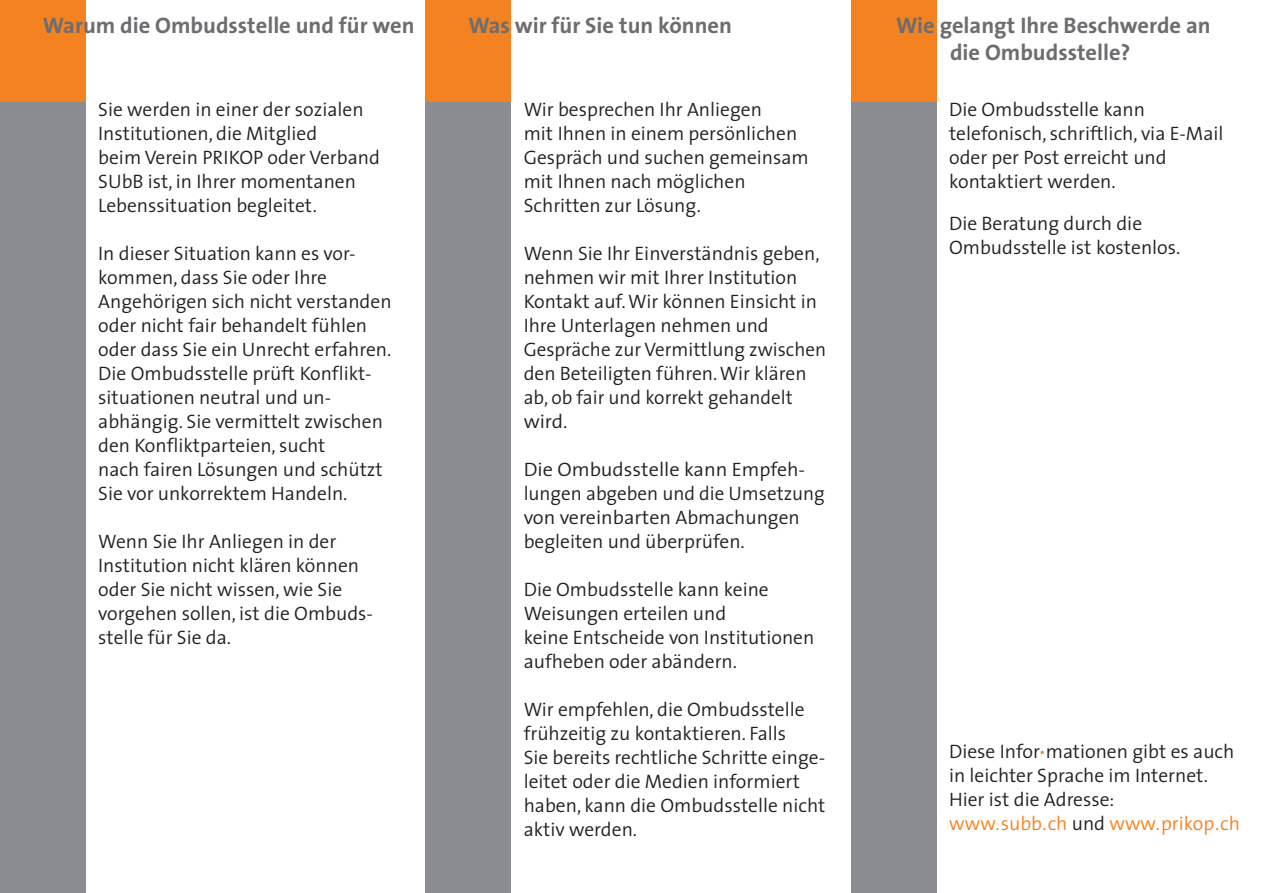
<style>
.page{position:relative;width:1265px;height:893px;background:#fff}
.page>*{position:absolute;margin:0;border:0;box-sizing:border-box;transform-origin:0 0}
.t1{font:700 22.5px/27px "The Sans";color:#6c6d70}
.t2{font:300 19.5px/24px "The Sans";color:#231f20}
.t3{font:300 19.5px/24px "The Sans";color:#231f20;scale:1.04 1}
.s1{font-weight:700;color:#f58220}
.s2{color:#f58220}
</style>
<div class="page">
<div style="left:0;top:102px;width:85px;height:791px;background:#8a8c8f"></div>
<div style="left:0;top:0;width:85px;height:102px;background:#f58220"></div>
<div style="left:426px;top:102px;width:85px;height:791px;background:#8a8c8f"></div>
<div style="left:426px;top:0;width:85px;height:102px;background:#f58220"></div>
<div style="left:851px;top:102px;width:85px;height:791px;background:#8a8c8f"></div>
<div style="left:851px;top:0;width:85px;height:102px;background:#f58220"></div>
<p class="t1" style="left:43px;top:14px;width:373px">Warum die Ombudsstelle und für wen</p>
<p class="t2" style="left:98px;top:100px;width:283px">Sie werden in einer der sozialen<br>Institutionen, die Mitglied<br>beim Verein PRIKOP oder Verband<br>SUbB ist, in Ihrer momentanen<br>Lebenssituation begleitet.</p>
<p class="t2" style="left:98px;top:244px;width:295px">In dieser Situation kann es vor&shy;kommen, dass Sie oder Ihre<br>Angehörigen sich nicht verstanden oder nicht fair behandelt fühlen oder dass Sie ein Unrecht erfahren.<br>Die Ombudsstelle prüft Konflikt&shy;situationen neutral und un&shy;abhängig. Sie vermittelt zwischen den Konfliktparteien, sucht<br>nach fairen Lösungen und schützt<br>Sie vor unkorrektem Handeln.</p>
<p class="t2" style="left:98px;top:532px;width:276px">Wenn Sie Ihr Anliegen in der<br>Institution nicht klären können oder Sie nicht wissen, wie Sie vorgehen sollen, ist die Ombuds&shy;stelle für Sie da.</p>
<p class="t1" style="left:468px;top:14px;width:265px">Was wir für Sie tun können</p>
<p class="t2" style="left:523px;top:100px;width:287px">Wir besprechen Ihr Anliegen<br>mit Ihnen in einem persönlichen<br>Gespräch und suchen gemeinsam mit Ihnen nach möglichen<br>Schritten zur Lösung.</p>
<p class="t2" style="left:523px;top:244px;width:304px">Wenn Sie Ihr Einverständnis geben, nehmen wir mit Ihrer Institution<br>Kontakt auf.Wir können Einsicht in<br>Ihre Unterlagen nehmen und<br>Gespräche zur Vermittlung zwischen den Beteiligten führen.Wir klären ab, ob fair und korrekt gehandelt wird.</p>
<p class="t3" style="left:523px;top:460px;width:291px">Die Ombudsstelle kann Empfeh&shy;lungen abgeben und die Umsetzung von vereinbarten Abmachungen begleiten und überprüfen.</p>
<p class="t2" style="left:523px;top:580px;width:292px">Die Ombudsstelle kann keine<br>Weisungen erteilen und<br>keine Entscheide von Institutionen aufheben oder abändern.</p>
<p class="t2" style="left:523px;top:700px;width:303px">Wir empfehlen, die Ombudsstelle frühzeitig zu kontaktieren. Falls<br>Sie bereits rechtliche Schritte einge&shy;leitet oder die Medien informiert haben, kann die Ombudsstelle nicht aktiv werden.</p>
<p class="t1" style="left:950px;top:14px;width:262px;text-indent:-54px">Wie gelangt Ihre Beschwerde an die Ombudsstelle?</p>
<p class="t2" style="left:949px;top:100px;width:276px">Die Ombudsstelle kann telefonisch, schriftlich, via E-Mail oder per Post erreicht und kontaktiert werden.</p>
<p class="t2" style="left:949px;top:214px;width:233px">Die Beratung durch die<br>Ombudsstelle ist kostenlos.</p>
<p class="t2" style="left:949px;top:742px;width:292px">Diese Infor<span class="s1">·</span>mationen gibt es auch in leichter Sprache im Internet.<br>Hier ist die Adresse:<br><span class="s2">www.subb.ch</span> und <span class="s2">www.prikop.ch</span></p>
</div>
